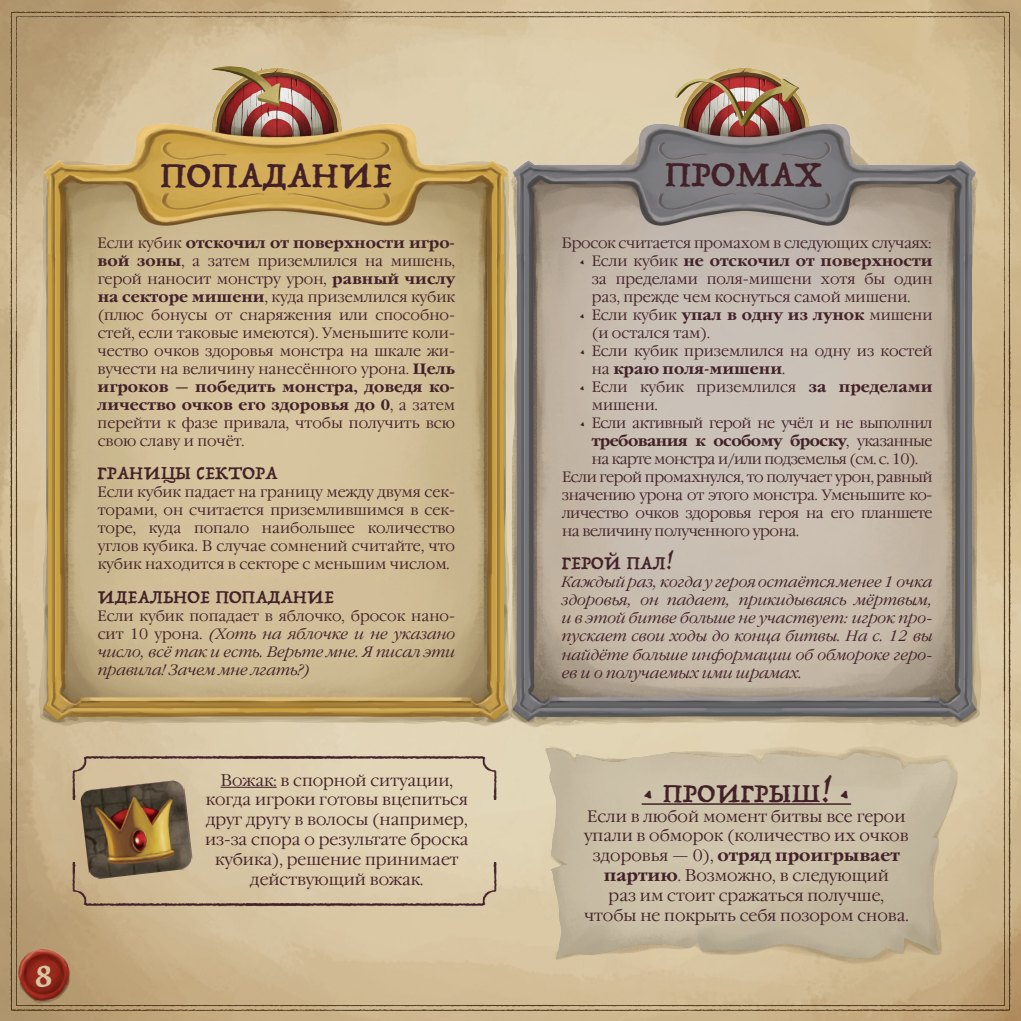
<style>
.page{position:relative;width:1021px;height:1021px;background:#fff}
.page>*{position:absolute;margin:0;border:0;box-sizing:border-box;transform-origin:0 0}
.t1{font:40.5px "Trattatello";letter-spacing:.01em;color:#432129}
.t2{font:36px "Trattatello";color:#d6c6a3}
.t3{font:30px "Trattatello";letter-spacing:.01em;color:#432129}
.t4{font:21px "Trattatello";color:#432129}
.t5{font:16.5px/19.8px "Garamond C";color:#432129;text-align:center}
.t6{font:15px/18px "Garamond C";letter-spacing:-.02em;color:#432129;text-align:justify}
.t7{font:italic 15px/18px "Garamond C";color:#432129;text-align:justify}
.t8{font:15px/18px "Garamond C";color:#432129}
.t9{font:700 15px "Garamond C";letter-spacing:-.035em;color:#432129}
.s1{font-weight:700}
.s2{font-style:normal}
.s3{font-family:"Trattatello"}
.s4{font-weight:400}
</style>
<div class="page">
<img style="left:0;top:0;width:974px;height:1020px">
<img style="left:974px;top:0;width:46px;height:1020px">
<img style="left:1017px;top:553px;width:3px;height:467px">
<img style="left:34px;top:66px;width:484px;height:678px">
<img style="left:502px;top:66px;width:484px;height:672px">
<img style="left:530px;top:726px;width:442px;height:260px">
<hr style="left:641px;top:803px;width:210px;height:1px;background:#432129">
<img style="left:79px;top:799px;width:115px;height:63px">
<img style="left:62px;top:746px;width:183px;height:53px">
<img style="left:245px;top:746px;width:261px;height:53px">
<img style="left:308px;top:862px;width:198px;height:53px">
<img style="left:62px;top:862px;width:246px;height:53px">
<img style="left:12px;top:941px;width:65px;height:69px">
<h2 class="t2" style="left:36px;top:952px;width:18px">8</h2>
<h1 class="t1" style="left:160px;top:149px;width:233px">ПОПАДАНИЕ</h1>
<h1 class="t1" style="left:665px;top:148px;width:159px">ПРОМАХ</h1>
<p class="t6" style="left:98px;top:234px;width:359px">Если кубик <span class="s1">отскочил от поверхности игро&shy;вой зоны</span>, а затем приземлился на мишень, герой наносит монстру урон, <span class="s1">равный числу на секторе мишени</span>, куда приземлился кубик (плюс бонусы от снаряжения или способно&shy;стей, если таковые имеются). Уменьшите коли&shy;чество очков здоровья монстра на шкале жи&shy;вучести на величину нанесённого урона. <span class="s1">Цель игроков — победить монстра, доведя ко&shy;личество очков его здоровья до 0</span>, а затем перейти к фазе привала, чтобы получить всю свою славу и почёт.</p>
<h3 class="t4" style="left:98px;top:460px;width:181px">ГРАНИЦЫ СЕКТОРА</h3>
<p class="t6" style="left:98px;top:484px;width:359px">Если кубик падает на границу между двумя сек&shy;торами, он считается приземлившимся в сек&shy;торе, куда попало наибольшее количество углов кубика. В случае сомнений считайте, что кубик находится в секторе с меньшим числом.</p>
<h3 class="t4" style="left:98px;top:583px;width:238px">ИДЕАЛЬНОЕ ПОПАДАНИЕ</h3>
<p class="t7" style="left:98px;top:607px;width:359px"><span class="s2">Если кубик попадает в яблочко, бросок нано&shy;сит 10 урона.</span> (Хоть на яблочке и не указано число, всё так и есть. Верьте мне. Я писал эти правила! Зачем мне лгать?)</p>
<p class="t5" style="left:205px;top:770px;width:265px">Вожак: в спорной ситуации, когда игроки готовы вцепиться друг другу в волосы (например, из-за спора о результате броска кубика), решение принимает действующий вожак.</p>
<p class="t6" style="left:562px;top:234px;width:371px">Бросок считается промахом в следующих случаях:</p>
<p class="t6" style="left:591px;top:252px;width:342px;text-indent:-13px"><span class="s3">•</span> Если кубик <span class="s1">не отскочил от поверхности </span>за пределами поля-мишени хотя бы один раз, прежде чем коснуться самой мишени.</p>
<p class="t8" style="left:591px;top:306px;width:342px;text-indent:-13px"><span class="s3">•</span> Если кубик <span class="s1">упал в одну из лунок</span> мишени (и остался там).</p>
<p class="t8" style="left:591px;top:342px;width:342px;text-indent:-13px"><span class="s3">•</span> Если кубик приземлился на одну из костей на <span class="s1">краю поля-мишени</span>.</p>
<p class="t8" style="left:591px;top:378px;width:342px;text-indent:-13px"><span class="s3">•</span> Если кубик приземлился <span class="s1">за пределами </span>мишени.</p>
<p class="t6" style="left:579px;top:414px;width:355px"><span class="s3">•</span> Если активный герой не учёл и не выполнил</p>
<p class="t9" style="left:591px;top:432px;width:342px">требования к особому броску<span class="s4">, указанные</span></p>
<p class="t6" style="left:591px;top:450px;width:328px">на карте монстра и/или подземелья (см. с. 10).</p>
<p class="t6" style="left:562px;top:468px;width:372px">Если герой промахнулся, то получает урон, равный</p>
<p class="t6" style="left:562px;top:486px;width:372px">значению урона от этого монстра. Уменьшите ко-</p>
<p class="t6" style="left:562px;top:504px;width:372px">личество очков здоровья героя на его планшете</p>
<p class="t6" style="left:562px;top:522px;width:238px">на величину полученного урона.</p>
<h3 class="t4" style="left:562px;top:550px;width:112px">ГЕРОЙ ПАЛ!</h3>
<p class="t7" style="left:562px;top:574px;width:372px">Каждый раз, когда у героя остаётся менее 1 очка здоровья, он падает, прикидываясь мёртвым, и в этой битве больше не участвует: игрок про&shy;пускает свои ходы до конца битвы. На с. 12 вы найдёте больше информации об обмороке геро&shy;ев и о получаемых ими шрамах.</p>
<h3 class="t3" style="left:641px;top:773px;width:211px">• ПРОИГРЫШ! •</h3>
<p class="t5" style="left:584px;top:806px;width:326px">Если в любой момент битвы все герои упали в обморок (количество их очков здоровья — 0), <span class="s1">отряд проигрывает партию</span>. Возможно, в следующий<br>раз им стоит сражаться получше, чтобы не покрыть себя позором снова.</p>
</div>
